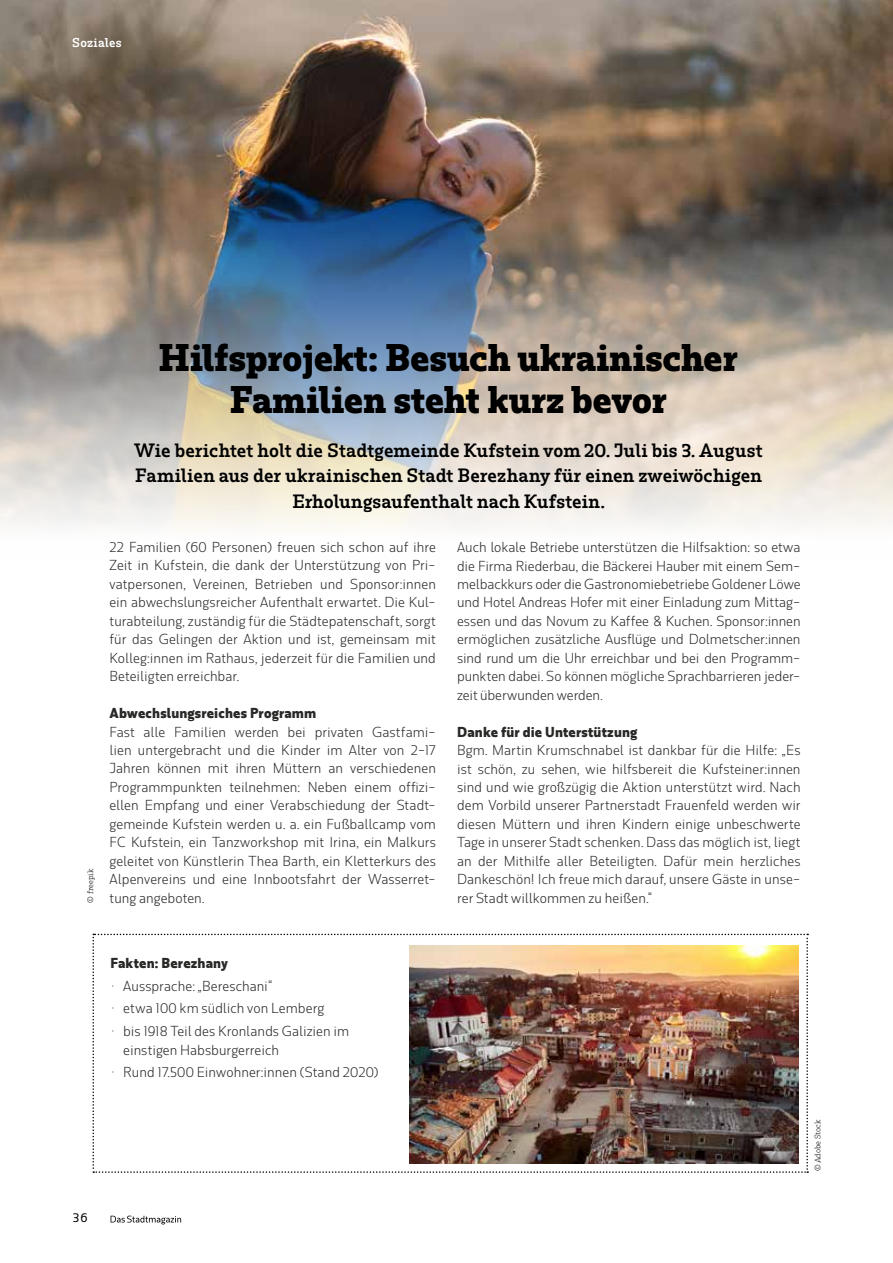
<style>
.page{position:relative;width:893px;height:1263px;background:#fff}
.page>*{position:absolute;margin:0;border:0;box-sizing:border-box;transform-origin:0 0}
.t1{font:700 36px/42px "Rum Serif";letter-spacing:-.01em;color:#000;text-align:center}
.t2{font:600 18px/25.5px "Rum Serif";letter-spacing:.01em;color:#000;text-align:center}
.t3{font:300 13.5px/18.5px "Rum Sans";letter-spacing:.005em;color:#282827;text-align:justify}
.t4{font:700 13.5px "Rum Sans";letter-spacing:.01em;color:#282827}
.t5{font:600 12px "Rum Serif";color:#fff}
.t6{font:500 12px "Rum Sans";color:#000}
.t7{font:300 7.5px "Rum Serif";color:#000}
</style>
<div class="page">
<svg style="left:92px;top:934px;width:716px;height:239px"></svg>
<img style="left:0;top:0;width:893px;height:528px">
<svg style="left:111px;top:1215px;width:70px;height:9px"></svg>
<img style="left:410px;top:945px;width:388px;height:219px">
<p class="t5" style="left:72px;top:36px;width:51px">Soziales</p>
<p class="t7" style="left:86px;top:902px;width:35px;rotate:-90deg">© freepik</p>
<h1 class="t1" style="left:159px;top:336px;width:580px">Hilfsprojekt: Besuch ukrainischer<br>Familien steht kurz bevor</h1>
<h2 class="t2" style="left:134px;top:437px;width:630px">Wie berichtet holt die Stadtgemeinde Kufstein vom 20. Juli bis 3. August<br>Familien aus der ukrainischen Stadt Berezhany für einen zweiwöchigen<br>Erholungsaufenthalt nach Kufstein.</h2>
<p class="t3" style="left:109px;top:538px;width:328px">22 Familien (60 Personen) freuen sich schon auf ihre Zeit in Kufstein, die dank der Unterstützung von Pri&shy;vatpersonen, Vereinen, Betrieben und Sponsor:innen ein abwechslungsreicher Aufenthalt erwartet. Die Kul&shy;turabteilung, zuständig für die Städtepatenschaft, sorgt für das Gelingen der Aktion und ist, gemeinsam mit Kolleg:innen im Rathaus, jederzeit für die Familien und Beteiligten erreichbar.</p>
<p class="t4" style="left:109px;top:705px;width:208px">Abwechslungsreiches Programm</p>
<p class="t3" style="left:109px;top:722px;width:328px">Fast alle Familien werden bei privaten Gastfami&shy;lien untergebracht und die Kinder im Alter von 2-17<br>Jahren können mit ihren Müttern an verschiedenen Programmpunkten teilnehmen: Neben einem offizi&shy;ellen Empfang und einer Verabschiedung der Stadt&shy;gemeinde Kufstein werden u. a. ein Fußballcamp vom FC Kufstein, ein Tanzworkshop mit Irina, ein Malkurs geleitet von Künstlerin Thea Barth, ein Kletterkurs des Alpenvereins und eine Innbootsfahrt der Wasserret&shy;tung angeboten.</p>
<p class="t3" style="left:457px;top:538px;width:345px">Auch lokale Betriebe unterstützen die Hilfsaktion: so etwa die Firma Riederbau, die Bäckerei Hauber mit einem Sem&shy;melbackkurs oder die Gastronomiebetriebe Goldener Löwe und Hotel Andreas Hofer mit einer Einladung zum Mittag&shy;essen und das Novum zu Kaffee &amp; Kuchen. Sponsor:innen ermöglichen zusätzliche Ausflüge und Dolmetscher:innen sind rund um die Uhr erreichbar und bei den Programm&shy;punkten dabei. So können mögliche Sprachbarrieren jeder&shy;zeit überwunden werden.</p>
<p class="t4" style="left:457px;top:723px;width:182px">Danke für die Unterstützung</p>
<p class="t3" style="left:457px;top:741px;width:345px">Bgm. Martin Krumschnabel ist dankbar für die Hilfe: „Es ist schön, zu sehen, wie hilfsbereit die Kufsteiner:innen sind und wie großzügig die Aktion unterstützt wird. Nach dem Vorbild unserer Partnerstadt Frauenfeld werden wir diesen Müttern und ihren Kindern einige unbeschwerte Tage in unserer Stadt schenken. Dass das möglich ist, liegt an der Mithilfe aller Beteiligten. Dafür mein herzliches Dankeschön! Ich freue mich darauf, unsere Gäste in unse&shy;rer Stadt willkommen zu heißen.“</p>
<p class="t4" style="left:111px;top:955px;width:119px">Fakten: Berezhany</p>
<p class="t3" style="left:111px;top:976px;width:163px">• Aussprache: „Bereschani“</p>
<p class="t3" style="left:111px;top:999px;width:215px">• etwa 100 km südlich von Lemberg</p>
<p class="t3" style="left:123px;top:1022px;width:227px;text-indent:-13px">• bis 1918 Teil des Kronlands Galizien im einstigen Habsburgerreich</p>
<p class="t3" style="left:111px;top:1063px;width:269px">• Rund 17.500 Einwohner:innen (Stand 2020)</p>
<p class="t6" style="left:72px;top:1210px;width:17px">36</p>
<p class="t7" style="left:813px;top:1171px;width:54px;rotate:-90deg">© Adobe Stock</p>
</div>
